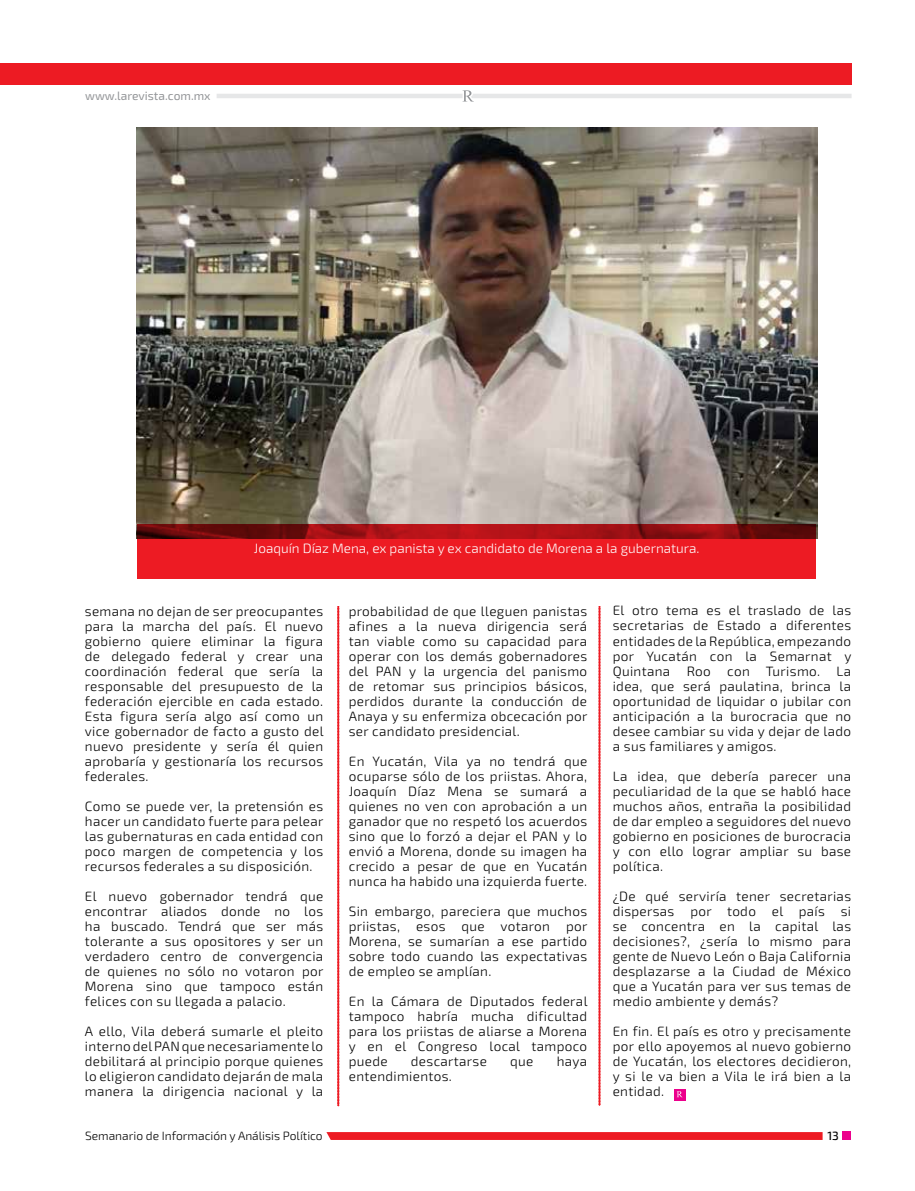
<style>
.page{position:relative;width:915px;height:1191px;background:#fff}
.page>*{position:absolute;margin:0;border:0;box-sizing:border-box;transform-origin:0 0}
.t1{font:300 13.5px/15px "Exo 2";letter-spacing:.025em;color:#000;text-align:justify}
.t2{font:300 13.5px "Exo 2";color:#fff}
.t3{font:300 12px "Exo 2";color:#000}
.t4{font:12px "Exo 2";color:#939598}
.t5{font:500 12px "Exo 2";color:#000}
</style>
<div class="page">
<hr style="left:474px;top:94px;width:377px;height:4px;background:#e6e7e8">
<hr style="left:216px;top:94px;width:258px;height:4px;background:#e6e7e8">
<svg style="left:462px;top:90px;width:12px;height:12px"></svg>
<div style="left:842px;top:1131px;width:8px;height:9px;background:#ec008c"></div>
<svg style="left:326px;top:1132px;width:496px;height:8px;background:#ed1f27"></svg>
<svg style="left:598px;top:606px;width:2px;height:499px"></svg>
<div style="left:673px;top:1089px;width:12px;height:11px;background:#ec008c"></div>
<svg style="left:676px;top:1091px;width:6px;height:6px"></svg>
<svg style="left:337px;top:606px;width:2px;height:500px"></svg>
<div style="left:0;top:64px;width:850px;height:21px;background:#ed1b23"></div>
<img style="left:136px;top:128px;width:680px;height:410px">
<svg style="left:137px;top:524px;width:678px;height:54px;background:#d2171e"></svg>
<p class="t4" style="left:85px;top:89px;width:127px">www.larevista.com.mx</p>
<p class="t2" style="left:254px;top:540px;width:447px">Joaquín Díaz Mena, ex panista y ex candidato de Morena a la gubernatura.</p>
<p class="t1" style="left:85px;top:603px;width:240px">semana no dejan de ser preocupantes para la marcha del país. El nuevo gobierno quiere eliminar la figura de delegado federal y crear una coordinación federal que sería la responsable del presupuesto de la federación ejercible en cada estado.<br>Esta figura sería algo así como un vice gobernador de facto a gusto del nuevo presidente y sería él quien aprobaría y gestionaría los recursos federales.</p>
<p class="t1" style="left:85px;top:798px;width:240px">Como se puede ver, la pretensión es hacer un candidato fuerte para pelear las gubernaturas en cada entidad con poco margen de competencia y los recursos federales a su disposición.</p>
<p class="t1" style="left:85px;top:888px;width:240px">El nuevo gobernador tendrá que encontrar aliados donde no los ha buscado. Tendrá que ser más tolerante a sus opositores y ser un verdadero centro de convergencia de quienes no sólo no votaron por Morena sino que tampoco están felices con su llegada a palacio.</p>
<p class="t1" style="left:85px;top:1023px;width:240px">A ello, Vila deberá sumarle el pleito interno del PAN que necesariamente lo debilitará al principio porque quienes lo eligieron candidato dejarán de mala manera la dirigencia nacional y la</p>
<p class="t3" style="left:85px;top:1128px;width:239px">Semanario de Información y Análisis Político</p>
<p class="t1" style="left:349px;top:603px;width:240px">probabilidad de que lleguen panistas afines a la nueva dirigencia será tan viable como su capacidad para operar con los demás gobernadores del PAN y la urgencia del panismo de retomar sus principios básicos, perdidos durante la conducción de Anaya y su enfermiza obcecación por ser candidato presidencial.</p>
<p class="t1" style="left:349px;top:753px;width:240px">En Yucatán, Vila ya no tendrá que ocuparse sólo de los priistas. Ahora, Joaquín Díaz Mena se sumará a quienes no ven con aprobación a un ganador que no respetó los acuerdos sino que lo forzó a dejar el PAN y lo envió a Morena, donde su imagen ha crecido a pesar de que en Yucatán nunca ha habido una izquierda fuerte.</p>
<p class="t1" style="left:349px;top:903px;width:240px">Sin embargo, pareciera que muchos priistas, esos que votaron por Morena, se sumarían a ese partido sobre todo cuando las expectativas de empleo se amplían.</p>
<p class="t1" style="left:349px;top:993px;width:240px">En la Cámara de Diputados federal tampoco habría mucha dificultad para los priistas de aliarse a Morena y en el Congreso local tampoco puede</p>
<p class="t1" style="left:411px;top:1053px;width:77px">descartarse</p>
<p class="t1" style="left:510px;top:1053px;width:25px">que</p>
<p class="t1" style="left:556px;top:1053px;width:32px">haya</p>
<p class="t1" style="left:349px;top:1068px;width:105px">entendimientos.</p>
<p class="t1" style="left:612px;top:603px;width:240px">El otro tema es el traslado de las secretarias de Estado a diferentes entidades de la República, empezando por Yucatán con la Semarnat y Quintana Roo con Turismo. La idea, que será paulatina, brinca la oportunidad de liquidar o jubilar con anticipación a la burocracia que no desee cambiar su vida y dejar de lado a sus familiares y amigos.</p>
<p class="t1" style="left:612px;top:768px;width:240px">La idea, que debería parecer una peculiaridad de la que se habló hace muchos años, entraña la posibilidad de dar empleo a seguidores del nuevo gobierno en posiciones de burocracia y con ello lograr ampliar su base política.</p>
<p class="t1" style="left:612px;top:888px;width:240px">¿De qué serviría tener secretarias dispersas por todo el país si se concentra en la capital las decisiones?, ¿sería lo mismo para gente de Nuevo León o Baja California desplazarse a la Ciudad de México que a Yucatán para ver sus temas de medio ambiente y demás?</p>
<p class="t1" style="left:612px;top:1023px;width:240px">En fin. El país es otro y precisamente por ello apoyemos al nuevo gobierno de Yucatán, los electores decidieron, y si le va bien a Vila le irá bien a la entidad.</p>
<p class="t5" style="left:827px;top:1128px;width:13px">13</p>
</div>
